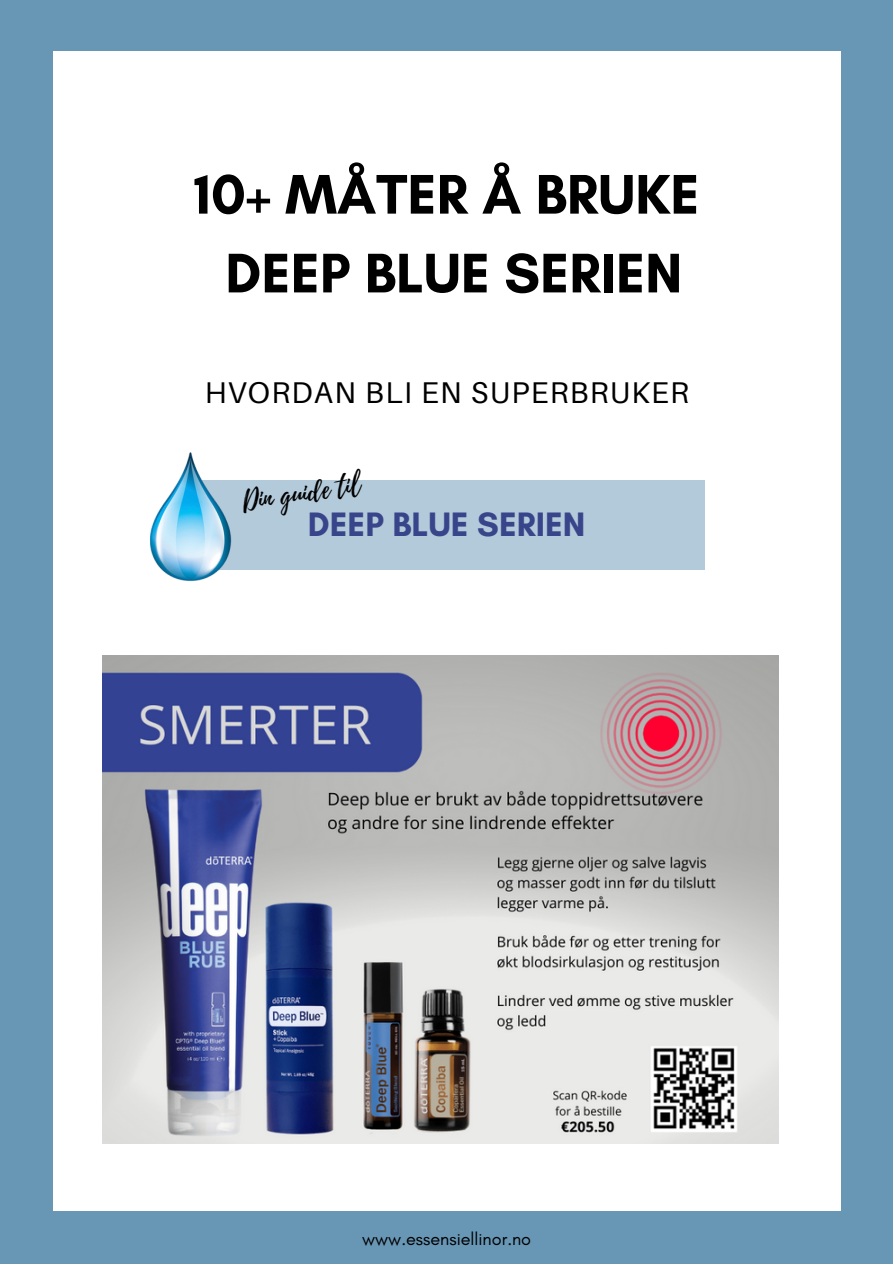
<style>
.page{position:relative;width:893px;height:1264px;background:#fff}
.page>*{position:absolute;margin:0;border:0;box-sizing:border-box;transform-origin:0 0}
.t1{font:700 56.85px/78.8px "Glacial Indifference";color:#000;text-align:center}
.t2{font:700 34.5px "Glacial Indifference";color:#39458a}
.t3{font:30px "Aileron";letter-spacing:.045em;color:#000}
.t4{font:27px "Playlist Script";color:#000}
.t5{font:18px "Glacial Indifference";color:#000}
</style>
<div class="page">
<div style="left:0;top:0;width:892px;height:1263px;background:#6896b5"></div>
<div style="left:53px;top:52px;width:787px;height:1159px;background:#fff"></div>
<div style="left:188px;top:480px;width:517px;height:89px;background:#b3cada"></div>
<img style="left:103px;top:655px;width:675px;height:488px">
<img style="left:150px;top:452px;width:86px;height:130px">
<p class="t1" style="left:194px;top:154px;width:507px">10+ MÅTER Å BRUKE<br>DEEP BLUE SERIEN</p>
<h3 class="t3" style="left:205px;top:374px;width:485px">HVORDAN BLI EN SUPERBRUKER</h3>
<p class="t4" style="left:239px;top:483px;width:120px;rotate:-9deg">Din guide til</p>
<h2 class="t2" style="left:308px;top:503px;width:279px">DEEP BLUE SERIEN</h2>
<h4 class="t5" style="left:362px;top:1227px;width:170px">www.essensiellinor.no</h4>
</div>
